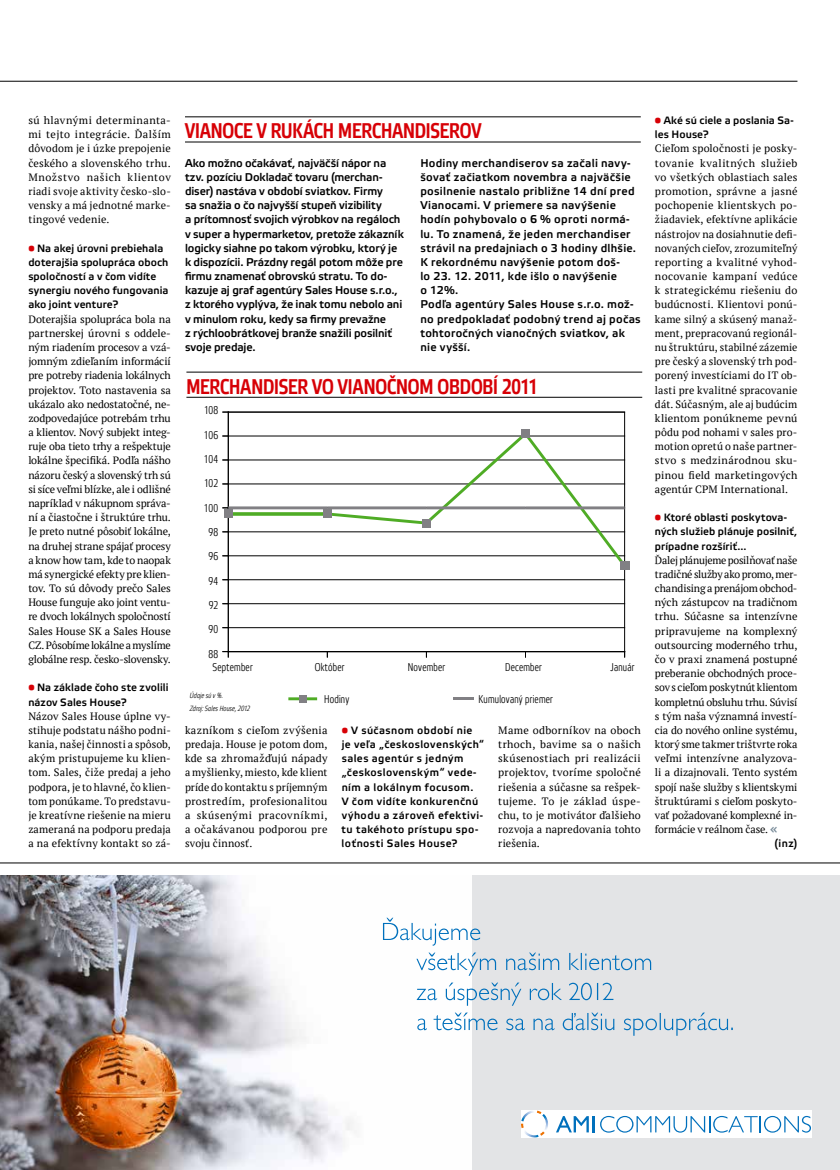
<style>
.page{position:relative;width:840px;height:1170px;background:#fff}
.page>*{position:absolute;margin:0;border:0;box-sizing:border-box;transform-origin:0 0}
.t1{font:500 21.25px "Etelka Narrow";letter-spacing:-.005em;color:#d70006}
.t2{font:500 11.25px/14.1px "Etelka";letter-spacing:.005em;color:#000}
.t3{font:500 11.25px/14.1px "Etelka";letter-spacing:.025em;color:#000}
.t4{font:300 11.25px/24.2px "Etelka Narrow";letter-spacing:.02em;color:#000;text-align:center}
.t5{font:10.62px/14.1px "PT Serif";letter-spacing:.01em;color:#000;text-align:justify}
.t6{font:500 10.62px/14.1px "Etelka";letter-spacing:.015em;color:#000}
.t7{font:500 10.62px/14.1px "Etelka";letter-spacing:.04em;color:#000}
.t8{font:italic 300 7.5px/12.5px "Etelka Narrow";letter-spacing:.02em;color:#000}
.s1{color:#d70006}
.s2{font-family:"Etelka";font-weight:500;color:#788b99}
</style>
<div class="page">
<hr style="left:0;top:81px;width:797px;height:1px;background:#000">
<div style="left:0;top:875px;width:840px;height:294px;background:#e3e4e6"></div>
<img style="left:0;top:875px;width:471px;height:294px">
<svg style="left:417px;top:1012px;width:316px;height:23px"></svg>
<svg style="left:417px;top:982px;width:196px;height:23px"></svg>
<svg style="left:416px;top:952px;width:235px;height:23px"></svg>
<svg style="left:383px;top:917px;width:97px;height:28px;background:#dbeaf3"></svg>
<div style="left:521px;top:1110px;width:290px;height:27px;background:#fff"></div>
<svg style="left:556px;top:1116px;width:33px;height:16px"></svg>
<hr style="left:592px;top:1115px;width:3px;height:17px;background:#0070bc">
<svg style="left:600px;top:1115px;width:211px;height:17px"></svg>
<svg style="left:521px;top:1110px;width:27px;height:27px"></svg>
<hr style="left:0;top:862px;width:840px;height:1px;background:#000">
<hr style="left:185px;top:117px;width:456px;height:1px;background:#000">
<hr style="left:185px;top:142px;width:456px;height:1px;background:#000">
<hr style="left:186px;top:372px;width:456px;height:1px;background:#000">
<hr style="left:186px;top:397px;width:456px;height:1px;background:#000">
<svg style="left:229px;top:412px;width:396px;height:239px"></svg>
<hr style="left:228px;top:627px;width:396px;height:1px;background:#000">
<hr style="left:228px;top:603px;width:396px;height:1px;background:#000">
<hr style="left:228px;top:579px;width:396px;height:1px;background:#000">
<hr style="left:228px;top:412px;width:396px;height:1px;background:#000">
<hr style="left:228px;top:651px;width:396px;height:1px;background:#000">
<svg style="left:223px;top:651px;width:6px;height:6px"></svg>
<hr style="left:228px;top:412px;width:1px;height:239px;background:#000">
<div style="left:521px;top:429px;width:9px;height:9px;background:#818084"></div>
<div style="left:620px;top:561px;width:9px;height:9px;background:#818084"></div>
<svg style="left:223px;top:432px;width:403px;height:134px"></svg>
<svg style="left:288px;top:697px;width:29px;height:3px"></svg>
<div style="left:299px;top:695px;width:7px;height:7px;background:#818084"></div>
<hr style="left:453px;top:697px;width:21px;height:3px;background:#818084">
<p class="t5" style="left:28px;top:113px;width:144px">sú hlavnými determinanta&shy;mi tejto integrácie. Ďalším dôvodom je i úzke prepojenie českého a slovenského trhu.<br>Množstvo našich klientov riadi svoje aktivity česko-slo&shy;vensky a má jednotné marke&shy;tingové vedenie.</p>
<p class="t6" style="left:28px;top:241px;width:142px"><span class="s1">•</span> Na akej úrovni prebiehala doterajšia spolupráca oboch spoločností a v čom vidíte synergiu nového fungovania ako joint venture?</p>
<p class="t5" style="left:28px;top:311px;width:144px">Doterajšia spolupráca bola na partnerskej úrovni s oddele&shy;ným riadením procesov a vzá&shy;jomným zdieľaním informácií pre potreby riadenia lokálnych projektov. Toto nastavenia sa ukázalo ako nedostatočné, ne&shy;zodpovedajúce potrebám trhu a klientov. Nový subjekt integ&shy;ruje oba tieto trhy a rešpektuje lokálne špecifiká. Podľa nášho názoru český a slovenský trh sú si síce veľmi blízke, ale i odlišné napríklad v nákupnom správa&shy;ní a čiastočne i štruktúre trhu.<br>Je preto nutné pôsobiť lokálne, na druhej strane spájať procesy a know how tam, kde to naopak má synergické efekty pre klien&shy;tov. To sú dôvody prečo Sales House funguje ako joint ventu&shy;re dvoch lokálnych spoločností Sales House SK a Sales House CZ. Pôsobíme lokálne a myslíme globálne resp. česko-slovensky.</p>
<p class="t6" style="left:28px;top:680px;width:142px"><span class="s1">•</span> Na základe čoho ste zvolili názov Sales House?</p>
<p class="t5" style="left:28px;top:708px;width:144px">Názov Sales House úplne vy&shy;stihuje podstatu nášho podni&shy;kania, našej činnosti a spôsob, akým pristupujeme ku klien&shy;tom. Sales, čiže predaj a jeho podpora, je to hlavné, čo klien&shy;tom ponúkame. To predstavu&shy;je kreatívne riešenie na mieru zameraná na podporu predaja a na efektívny kontakt so zá-</p>
<h1 class="t1" style="left:185px;top:119px;width:299px">VIANOCE V RUKÁCH MERCHANDISEROV</h1>
<p class="t2" style="left:185px;top:156px;width:220px">Ako možno očakávať, najväčší nápor na tzv. pozíciu Dokladač tovaru (merchan&shy;diser) nastáva v období sviatkov. Firmy<br>sa snažia o čo najvyšší stupeň vizibility<br>a prítomnosť svojich výrobkov na regáloch v super a hypermarketov, pretože zákazník logicky siahne po takom výrobku, ktorý je k dispozícii. Prázdny regál potom môže pre firmu znamenať obrovskú stratu. To do&shy;kazuje aj graf agentúry Sales House s.r.o., z ktorého vyplýva, že inak tomu nebolo ani v minulom roku, kedy sa firmy prevažne<br>z rýchloobrátkovej branže snažili posilniť svoje predaje.</p>
<p class="t3" style="left:420px;top:156px;width:222px">Hodiny merchandiserov sa začali navy&shy;šovať začiatkom novembra a najväčšie posilnenie nastalo približne 14 dní pred Vianocami. V priemere sa navýšenie hodín pohybovalo o 6 % oproti normá&shy;lu. To znamená, že jeden merchandiser strávil na predajniach o 3 hodiny dlhšie.<br>K rekordnému navýšenie potom doš-<br>lo 23. 12. 2011, kde išlo o navýšenie<br>o 12%.<br>Podľa agentúry Sales House s.r.o. mož&shy;no predpokladať podobný trend aj počas tohtoročných vianočných sviatkov, ak nie vyšší.</p>
<h1 class="t1" style="left:186px;top:374px;width:353px">MERCHANDISER VO VIANOČNOM OBDOBÍ 2011</h1>
<p class="t4" style="left:204px;top:399px;width:16px">108<br>106<br>104<br>102<br>100<br>98<br>96<br>94<br>92<br>90<br>88</p>
<p class="t4" style="left:213px;top:656px;width:42px">September</p>
<p class="t4" style="left:315px;top:656px;width:31px">Október</p>
<p class="t4" style="left:408px;top:656px;width:39px">November</p>
<p class="t4" style="left:505px;top:656px;width:38px">December</p>
<p class="t4" style="left:610px;top:656px;width:25px">Január</p>
<p class="t4" style="left:324px;top:687px;width:27px">Hodiny</p>
<p class="t4" style="left:478px;top:687px;width:76px">Kumulovaný priemer</p>
<p class="t8" style="left:190px;top:689px;width:61px">Údaje sú v %.<br>Zdroj: Sales House, 2012</p>
<p class="t5" style="left:185px;top:723px;width:144px">kazníkom s cieľom zvýšenia predaja. House je potom dom, kde sa zhromažďujú nápady a myšlienky, miesto, kde klient príde do kontaktu s príjemným prostredím, profesionalitou a skúsenými pracovníkmi, a očakávanou podporou pre svoju činnosť.</p>
<p class="t7" style="left:342px;top:723px;width:144px"><span class="s1">•</span> V súčasnom období nie<br>je veľa „československých“ sales agentúr s jedným „československým“ vede&shy;ním a lokálnym focusom.<br>V čom vidíte konkurenčnú výhodu a zároveň efektivi&shy;tu takéhoto prístupu spo&shy;loťnosti Sales House?</p>
<p class="t5" style="left:498px;top:723px;width:144px">Mame odborníkov na oboch trhoch, bavime sa o našich skúsenostiach pri realizácii projektov, tvoríme spoločné riešenia a súčasne sa rešpek&shy;tujeme. To je základ úspe&shy;chu, to je motivátor ďalšieho rozvoja a napredovania tohto riešenia.</p>
<p class="t6" style="left:655px;top:113px;width:140px"><span class="s1">•</span> Aké sú ciele a poslania Sa&shy;les House?</p>
<p class="t5" style="left:655px;top:141px;width:144px">Cieľom spoločnosti je posky&shy;tovanie kvalitných služieb vo všetkých oblastiach sales promotion, správne a jasné pochopenie klientskych po&shy;žiadaviek, efektívne aplikácie nástrojov na dosiahnutie defi&shy;novaných cieľov, zrozumiteľný reporting a kvalitné vyhod&shy;nocovanie kampaní vedúce k strategickému riešeniu do budúcnosti. Klientovi ponú&shy;kame silný a skúsený manaž&shy;ment, prepracovanú regionál&shy;nu štruktúru, stabilné zázemie pre český a slovenský trh pod&shy;porený investíciami do IT ob&shy;lasti pre kvalitné spracovanie dát. Súčasným, ale aj budúcim klientom ponúkneme pevnú pôdu pod nohami v sales pro&shy;motion opretú o naše partner&shy;stvo s medzinárodnou sku&shy;pinou field marketingových agentúr CPM International.</p>
<p class="t6" style="left:655px;top:510px;width:144px"><span class="s1">•</span> Ktoré oblasti poskytova&shy;ných služieb plánuje posilniť, prípadne rozšíriť...</p>
<p class="t5" style="left:655px;top:552px;width:144px">Ďalej plánujeme posilňovať naše tradičné služby ako promo, mer&shy;chandising a prenájom obchod&shy;ných zástupcov na tradičnom trhu. Súčasne sa intenzívne pripravujeme na komplexný outsourcing moderného trhu, čo v praxi znamená postupné preberanie obchodných proce&shy;sov s cieľom poskytnút klientom kompletnú obsluhu trhu. Súvisí s tým naša významná investí&shy;cia do nového online systému, ktorý sme takmer trištvrte roka veľmi intenzívne analyzova&shy;li a dizajnovali. Tento systém spojí naše služby s klientskymi štruktúrami s cieľom poskyto&shy;vať požadované komplexné in&shy;formácie v reálnom čase. <span class="s2">«</span></p>
<p class="t6" style="left:774px;top:836px;width:24px">(inz)</p>
</div>
